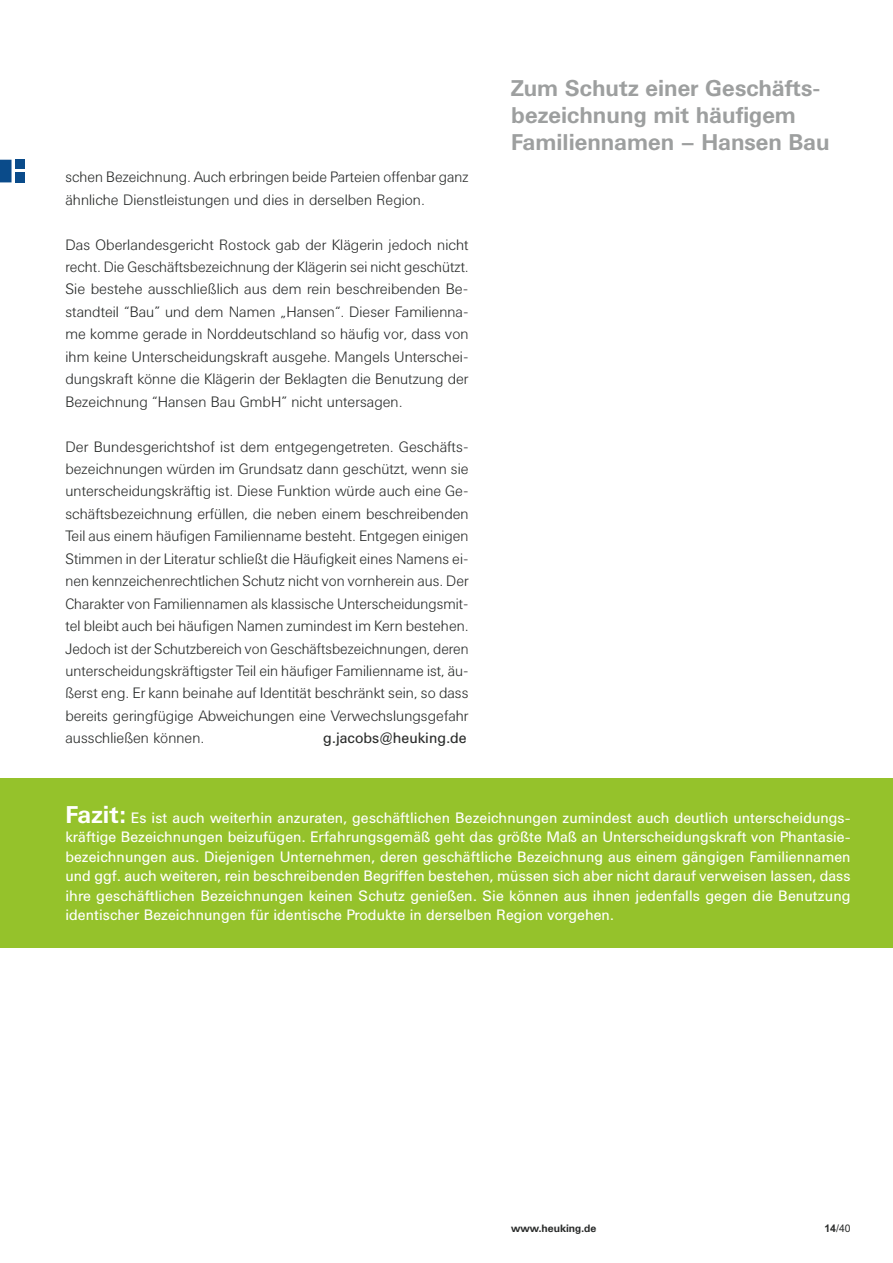
<style>
.page{position:relative;width:893px;height:1263px;background:#fff}
.page>*{position:absolute;margin:0;border:0;box-sizing:border-box;transform-origin:0 0}
.t1{font:700 22.5px/27px "Univers BQ";color:#9d9f9f}
.t2{font:300 15px/22.5px "Univers BQ";color:#292b2a;text-align:justify}
.t3{font:15px/19.5px "Univers BQ";color:#fffffe;text-align:justify}
.t4{font:15px "Univers BQ";color:#292b2a}
.t5{font:700 10.5px "Univers BQ";color:#292b2a}
.t6{font:10.5px "Arial";color:#292b2a}
.s1{font-weight:700;font-size:24px}
.s2{font-weight:700}
</style>
<div class="page">
<div style="left:0;top:778px;width:892px;height:169px;background:#95c22b"></div>
<svg style="left:0;top:160px;width:12px;height:22px"></svg>
<div style="left:15px;top:160px;width:10px;height:9px;background:#0a4b8a"></div>
<div style="left:15px;top:172px;width:10px;height:10px;background:#0a4b8a"></div>
<p class="t2" style="left:65px;top:167px;width:405px">schen Bezeichnung. Auch erbringen beide Parteien offenbar ganz ähnliche Dienstleistungen und dies in derselben Region.</p>
<p class="t2" style="left:65px;top:234px;width:405px">Das Oberlandesgericht Rostock gab der Klägerin jedoch nicht recht. Die Geschäftsbezeichnung der Klägerin sei nicht geschützt.<br>Sie bestehe ausschließlich aus dem rein beschreibenden Be&shy;standteil “Bau” und dem Namen „Hansen“. Dieser Familienna&shy;me komme gerade in Norddeutschland so häufig vor, dass von ihm keine Unterscheidungskraft ausgehe. Mangels Unterschei&shy;dungskraft könne die Klägerin der Beklagten die Benutzung der Bezeichnung “Hansen Bau GmbH” nicht untersagen.</p>
<p class="t2" style="left:65px;top:437px;width:405px">Der Bundesgerichtshof ist dem entgegengetreten. Geschäfts&shy;bezeichnungen würden im Grundsatz dann geschützt, wenn sie unterscheidungskräftig ist. Diese Funktion würde auch eine Ge&shy;schäftsbezeichnung erfüllen, die neben einem beschreibenden Teil aus einem häufigen Familienname besteht. Entgegen einigen Stimmen in der Literatur schließt die Häufigkeit eines Namens ei&shy;nen kennzeichenrechtlichen Schutz nicht von vornherein aus. Der Charakter von Familiennamen als klassische Unterscheidungsmit&shy;tel bleibt auch bei häufigen Namen zumindest im Kern bestehen.<br>Jedoch ist der Schutzbereich von Geschäftsbezeichnungen, deren unterscheidungskräftigster Teil ein häufiger Familienname ist, äu&shy;ßerst eng. Er kann beinahe auf Identität beschränkt sein, so dass bereits geringfügige Abweichungen eine Verwechslungsgefahr ausschließen können.</p>
<p class="t4" style="left:323px;top:733px;width:145px">g.jacobs@heuking.de</p>
<h1 class="t1" style="left:511px;top:77px;width:320px">Zum Schutz einer Geschäfts&shy;bezeichnung mit häufigem<br>Familiennamen – Hansen Bau</h1>
<p class="t3" style="left:65px;top:809px;width:786px"><span class="s1">Fazit:</span> Es ist auch weiterhin anzuraten, geschäftlichen Bezeichnungen zumindest auch deutlich unterscheidungs&shy;kräftige Bezeichnungen beizufügen. Erfahrungsgemäß geht das größte Maß an Unterscheidungskraft von Phantasie&shy;bezeichnungen aus. Diejenigen Unternehmen, deren geschäftliche Bezeichnung aus einem gängigen Familiennamen und ggf. auch weiteren, rein beschreibenden Begriffen bestehen, müssen sich aber nicht darauf verweisen lassen, dass ihre geschäftlichen Bezeichnungen keinen Schutz genießen. Sie können aus ihnen jedenfalls gegen die Benutzung identischer Bezeichnungen für identische Produkte in derselben Region vorgehen.</p>
<p class="t5" style="left:511px;top:1224px;width:87px">www.heuking.de</p>
<p class="t6" style="left:824px;top:1224px;width:28px"><span class="s2">14</span>/40</p>
</div>
